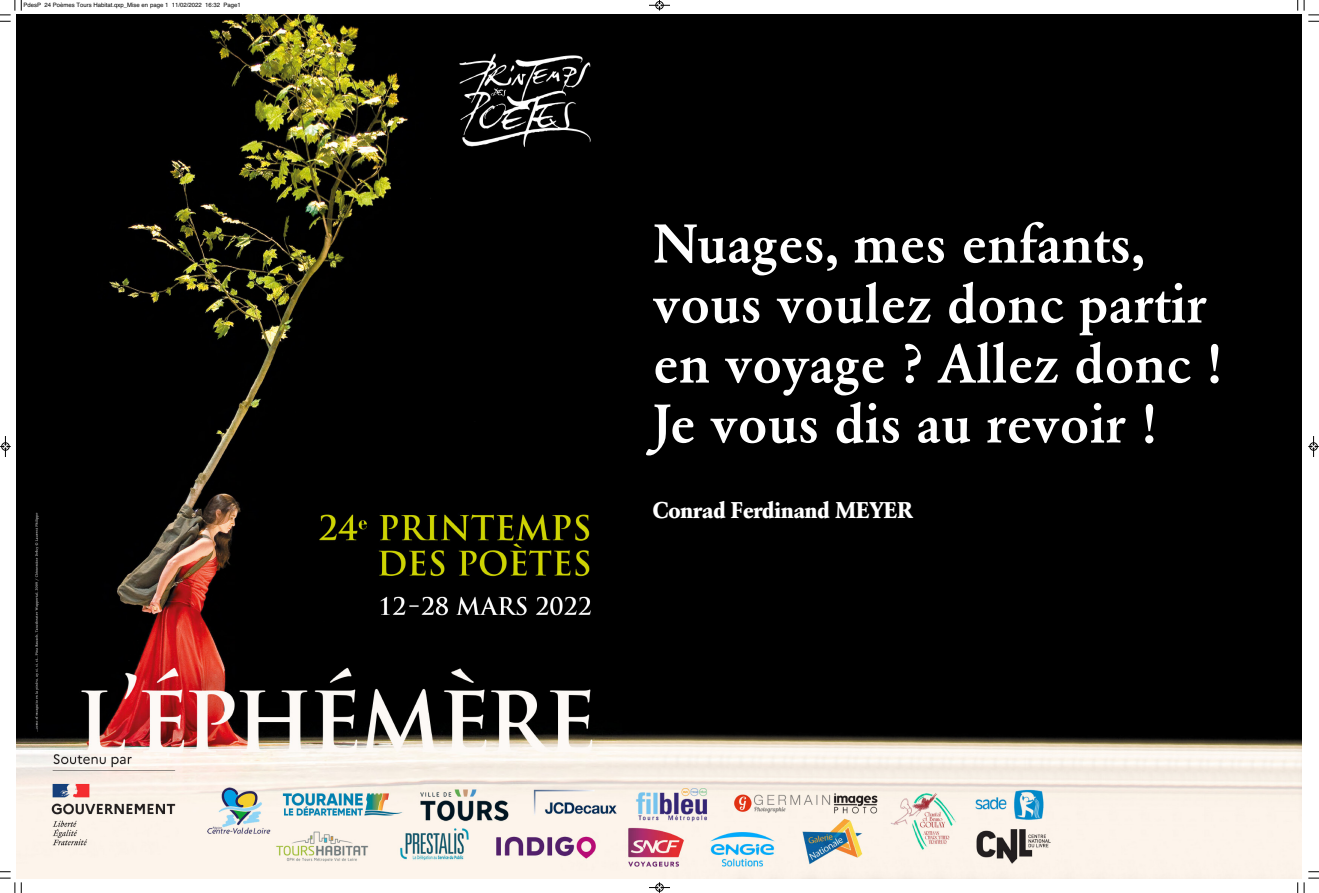
<style>
.page{position:relative;width:1319px;height:893px;background:#fff}
.page>*{position:absolute;margin:0;border:0;box-sizing:border-box;transform-origin:0 0}
.t1{font:500 54px/60px "Garamond BE";color:#fff}
.t2{font:700 22.5px "Garamond BE";color:#fff}
.t3{font:6px "Helvetica";color:#000}
</style>
<div class="page">
<img style="left:16px;top:15px;width:1285px;height:863px">
<svg style="left:0;top:0;width:22px;height:22px"></svg>
<svg style="left:1297px;top:0;width:21px;height:22px"></svg>
<svg style="left:0;top:871px;width:22px;height:22px"></svg>
<svg style="left:1297px;top:871px;width:21px;height:22px"></svg>
<svg style="left:649px;top:0;width:21px;height:11px"></svg>
<svg style="left:649px;top:882px;width:21px;height:11px"></svg>
<svg style="left:0;top:436px;width:11px;height:21px"></svg>
<svg style="left:1308px;top:436px;width:10px;height:21px"></svg>
<p class="t3" style="left:24px;top:1px;width:219px">PdesP 24 Poèmes Tours Habitat.qxp_Mise en page 1 11/02/2022 16:32 Page1</p>
<p class="t1" style="left:653px;top:219px;width:570px">Nuages, mes enfants, vous voulez donc partir en voyage ? Allez donc !<br>Je vous dis au revoir !</p>
<p class="t2" style="left:653px;top:501px;width:261px">Conrad Ferdinand MEYER</p>
</div>
